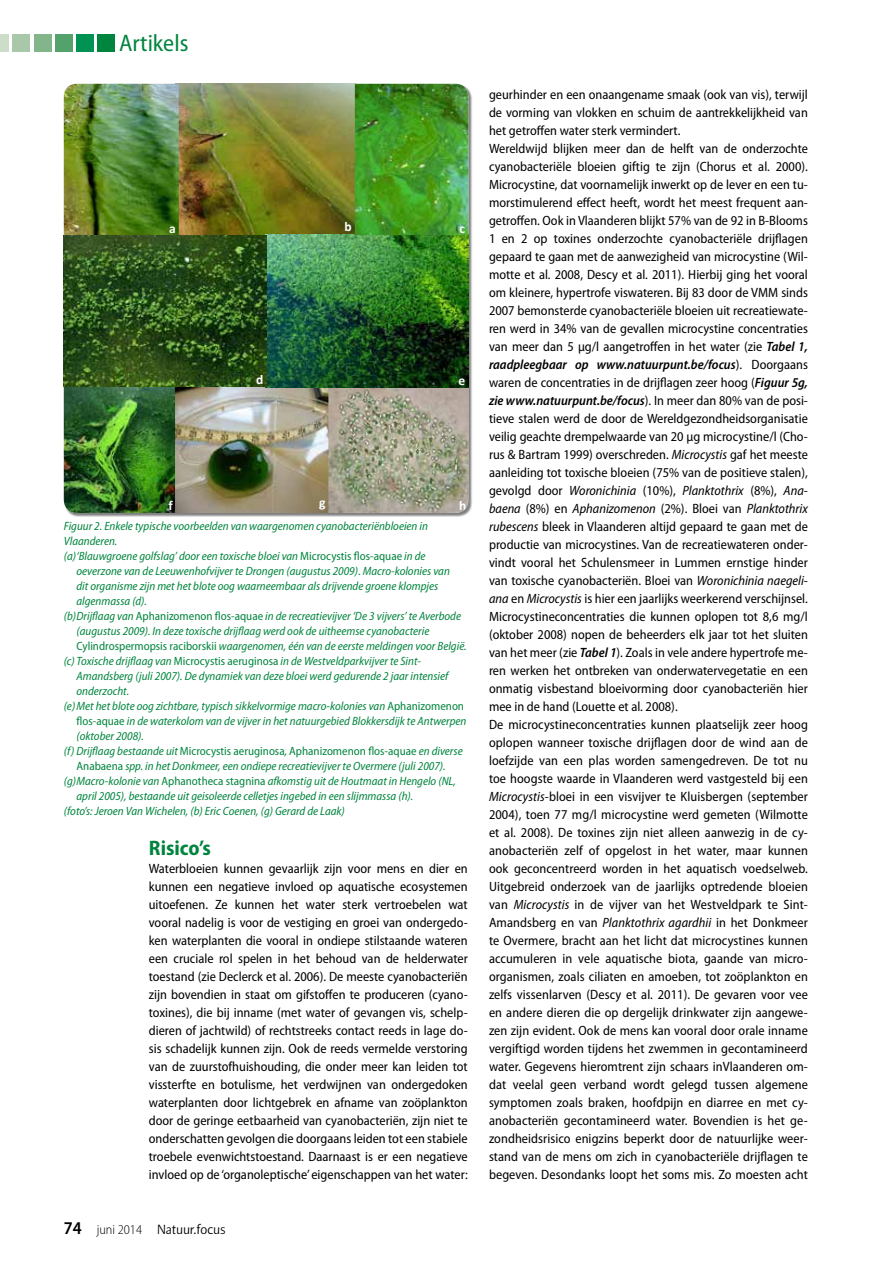
<style>
.page{position:relative;width:893px;height:1263px;background:#fff}
.page>*{position:absolute;margin:0;border:0;box-sizing:border-box;transform-origin:0 0}
.t1{font:semi-condensed 24px "Myriad Pro";color:#00853e}
.t2{font:700 semi-condensed 21px "Myriad Pro";color:#00853e}
.t3{font:15px "Beo Sans R11";color:#000}
.t4{font:semi-condensed 13.5px/18px "Myriad Pro";color:#000;text-align:justify}
.t5{font:700 13.5px "Calibri";color:#fff}
.t6{font:italic semi-condensed 12px "Myriad Pro";color:#00853e}
.t7{font:semi-condensed 12px "Myriad Pro";color:#00853e}
.s1{font-style:normal}
.s2{font-style:italic}
.s3{font-family:"Myriad Pro";font-weight:600;font-stretch:semi-condensed;font-size:18px}
.s4{font-family:"Myriad Pro";font-weight:300;font-stretch:semi-condensed;font-size:13.5px}
.s5{font-weight:600;font-style:italic}
</style>
<div class="page">
<img style="left:179px;top:84px;width:176px;height:151px">
<img style="left:64px;top:84px;width:115px;height:151px">
<img style="left:64px;top:387px;width:264px;height:126px">
<img style="left:328px;top:387px;width:140px;height:126px">
<img style="left:64px;top:235px;width:404px;height:152px">
<img style="left:355px;top:84px;width:113px;height:151px">
<div style="left:98px;top:34px;width:17px;height:17px;background:#00853e"></div>
<div style="left:77px;top:34px;width:17px;height:17px;background:#009252"></div>
<div style="left:55px;top:34px;width:17px;height:17px;background:#53a26c"></div>
<div style="left:34px;top:34px;width:17px;height:17px;background:#82b58a"></div>
<div style="left:13px;top:34px;width:17px;height:17px;background:#a9c8aa"></div>
<div style="left:0;top:34px;width:9px;height:17px;background:#ccddca"></div>
<h1 class="t1" style="left:119px;top:30px;width:71px">Artikels</h1>
<p class="t5" style="left:169px;top:220px;width:8px">a</p>
<p class="t5" style="left:344px;top:218px;width:9px">b</p>
<p class="t5" style="left:460px;top:220px;width:7px">c</p>
<p class="t5" style="left:256px;top:371px;width:9px">d</p>
<p class="t5" style="left:458px;top:372px;width:8px">e</p>
<p class="t5" style="left:169px;top:497px;width:6px">f</p>
<p class="t5" style="left:319px;top:494px;width:8px">g</p>
<p class="t5" style="left:459px;top:498px;width:9px">h</p>
<p class="t6" style="left:64px;top:520px;width:366px">Figuur 2. Enkele typische voorbeelden van waargenomen cyanobacteriënbloeien in</p>
<p class="t6" style="left:64px;top:535px;width:55px">Vlaanderen.</p>
<p class="t6" style="left:64px;top:550px;width:363px">(a)‘Blauwgroene golfslag’ door een toxische bloei van <span class="s1">Microcystis flos-aquae</span> in de</p>
<p class="t6" style="left:77px;top:565px;width:375px">oeverzone van de Leeuwenhofvijver te Drongen (augustus 2009)<span class="s1">.</span> Macro-kolonies van</p>
<p class="t6" style="left:77px;top:580px;width:363px">dit organisme zijn met het blote oog waarneembaar als drijvende groene klompjes</p>
<p class="t6" style="left:77px;top:595px;width:72px">algenmassa (d).</p>
<p class="t6" style="left:64px;top:610px;width:399px">(b)Drijflaag van <span class="s1">Aphanizomenon flos-aquae</span> in de recreatievijver ‘De 3 vijvers’ te Averbode</p>
<p class="t6" style="left:77px;top:625px;width:354px">(augustus 2009). In deze toxische drijflaag werd ook de uitheemse cyanobacterie</p>
<p class="t6" style="left:77px;top:640px;width:392px"><span class="s1">Cylindrospermopsis raciborskii</span> waargenomen, één van de eerste meldingen voor België.</p>
<p class="t6" style="left:64px;top:655px;width:359px">(c) Toxische drijflaag van <span class="s1">Microcystis aeruginosa</span> in de Westveldparkvijver te Sint-</p>
<p class="t6" style="left:77px;top:670px;width:373px">Amandsberg (juli 2007). De dynamiek van deze bloei werd gedurende 2 jaar intensief</p>
<p class="t6" style="left:77px;top:685px;width:54px">onderzocht.</p>
<p class="t6" style="left:64px;top:700px;width:402px">(e)Met het blote oog zichtbare, typisch sikkelvormige macro-kolonies van <span class="s1">Aphanizomenon</span></p>
<p class="t6" style="left:77px;top:715px;width:391px"><span class="s1">flos-aquae</span> in de waterkolom van de vijver in het natuurgebied Blokkersdijk te Antwerpen</p>
<p class="t6" style="left:77px;top:730px;width:69px">(oktober 2008).</p>
<p class="t7" style="left:64px;top:744px;width:400px"><span class="s2">(f) Drijflaag bestaande uit</span> Microcystis aeruginosa<span class="s2">,</span> Aphanizomenon flos-aquae <span class="s2">en diverse</span></p>
<p class="t6" style="left:77px;top:760px;width:371px"><span class="s1">Anabaena</span> spp. in het Donkmeer, een ondiepe recreatievijver te Overmere (juli 2007).</p>
<p class="t6" style="left:64px;top:775px;width:394px">(g)Macro-kolonie van <span class="s1">Aphanotheca stagnina</span> afkomstig uit de Houtmaat in Hengelo (NL,</p>
<p class="t6" style="left:77px;top:790px;width:338px">april 2005), bestaande uit geisoleerde celletjes ingebed in een slijmmassa (h).</p>
<p class="t6" style="left:64px;top:805px;width:283px">(foto’s: Jeroen Van Wichelen, (b) Eric Coenen, (g) Gerard de Laak)</p>
<h2 class="t2" style="left:149px;top:836px;width:63px">Risico’s</h2>
<p class="t4" style="left:149px;top:860px;width:320px">Waterbloeien kunnen gevaarlijk zijn voor mens en dier en kunnen een negatieve invloed op aquatische ecosystemen uitoefenen. Ze kunnen het water sterk vertroebelen wat vooral nadelig is voor de vestiging en groei van ondergedo&shy;ken waterplanten die vooral in ondiepe stilstaande wateren een cruciale rol spelen in het behoud van de helderwater toestand (zie Declerck et al. 2006). De meeste cyanobacteriën zijn bovendien in staat om gifstoffen te produceren (cyano&shy;toxines), die bij inname (met water of gevangen vis, schelp&shy;dieren of jachtwild) of rechtstreeks contact reeds in lage do&shy;sis schadelijk kunnen zijn. Ook de reeds vermelde verstoring van de zuurstofhuishouding, die onder meer kan leiden tot vissterfte en botulisme, het verdwijnen van ondergedoken waterplanten door lichtgebrek en afname van zoöplankton door de geringe eetbaarheid van cyanobacteriën, zijn niet te onderschatten gevolgen die doorgaans leiden tot een stabiele troebele evenwichtstoestand. Daarnaast is er een negatieve invloed op de ‘organoleptische’ eigenschappen van het water:</p>
<p class="t3" style="left:64px;top:1222px;width:163px"><span class="s3">74</span> <span class="s4">juni 2014</span> Natuur.focus</p>
<p class="t4" style="left:489px;top:86px;width:320px;text-align:left">geurhinder en een onaangename smaak (ook van vis), terwijl de vorming van vlokken en schuim de aantrekkelijkheid van het getroffen water sterk vermindert.<br>Wereldwijd blijken meer dan de helft van de onderzochte cyanobacteriële bloeien giftig te zijn (Chorus et al. 2000).<br>Microcystine, dat voornamelijk inwerkt op de lever en een tu&shy;morstimulerend effect heeft, wordt het meest frequent aan&shy;getroffen. Ook in Vlaanderen blijkt 57% van de 92 in B-Blooms 1 en 2 op toxines onderzochte cyanobacteriële drijflagen gepaard te gaan met de aanwezigheid van microcystine (Wil&shy;motte et al. 2008, Descy et al. 2011). Hierbij ging het vooral om kleinere, hypertrofe viswateren. Bij 83 door de VMM sinds 2007 bemonsterde cyanobacteriële bloeien uit recreatiewate&shy;ren werd in 34% van de gevallen microcystine concentraties van meer dan 5 µg/l aangetroffen in het water (zie <span class="s5">Tabel 1, raadpleegbaar op www.natuurpunt.be/focus</span>). Doorgaans waren de concentraties in de drijflagen zeer hoog (<span class="s5">Figuur 5g, zie www.natuurpunt.be/focus</span>). In meer dan 80% van de posi&shy;tieve stalen werd de door de Wereldgezondheidsorganisatie veilig geachte drempelwaarde van 20 µg microcystine/l (Cho&shy;rus &amp; Bartram 1999) overschreden. <span class="s2">Microcystis</span> gaf het meeste aanleiding tot toxische bloeien (75% van de positieve stalen), gevolgd door <span class="s2">Woronichinia</span> (10%), <span class="s2">Planktothrix</span> (8%), <span class="s2">Ana&shy;baena</span> (8%) en <span class="s2">Aphanizomenon</span> (2%). Bloei van <span class="s2">Planktothrix rubescens</span> bleek in Vlaanderen altijd gepaard te gaan met de productie van microcystines. Van de recreatiewateren onder&shy;vindt vooral het Schulensmeer in Lummen ernstige hinder van toxische cyanobacteriën. Bloei van <span class="s2">Woronichinia naegeli&shy;ana</span> en <span class="s2">Microcystis</span> is hier een jaarlijks weerkerend verschijnsel.<br>Microcystineconcentraties die kunnen oplopen tot 8,6 mg/l (oktober 2008) nopen de beheerders elk jaar tot het sluiten van het meer (zie <span class="s5">Tabel 1</span>). Zoals in vele andere hypertrofe me&shy;ren werken het ontbreken van onderwatervegetatie en een onmatig visbestand bloeivorming door cyanobacteriën hier mee in de hand (Louette et al. 2008).<br>De microcystineconcentraties kunnen plaatselijk zeer hoog oplopen wanneer toxische drijflagen door de wind aan de loefzijde van een plas worden samengedreven. De tot nu toe hoogste waarde in Vlaanderen werd vastgesteld bij een <span class="s2">Microcystis</span>-bloei in een visvijver te Kluisbergen (september 2004), toen 77 mg/l microcystine werd gemeten (Wilmotte et al. 2008). De toxines zijn niet alleen aanwezig in de cy&shy;anobacteriën zelf of opgelost in het water, maar kunnen ook geconcentreerd worden in het aquatisch voedselweb.<br>Uitgebreid onderzoek van de jaarlijks optredende bloeien van <span class="s2">Microcystis</span> in de vijver van het Westveldpark te Sint-Amandsberg en van <span class="s2">Planktothrix agardhii</span> in het Donkmeer te Overmere, bracht aan het licht dat microcystines kunnen accumuleren in vele aquatische biota, gaande van micro&shy;organismen, zoals ciliaten en amoeben, tot zoöplankton en zelfs vissenlarven (Descy et al. 2011). De gevaren voor vee en andere dieren die op dergelijk drinkwater zijn aangewe&shy;zen zijn evident. Ook de mens kan vooral door orale inname vergiftigd worden tijdens het zwemmen in gecontamineerd water. Gegevens hieromtrent zijn schaars inVlaanderen om&shy;dat veelal geen verband wordt gelegd tussen algemene symptomen zoals braken, hoofdpijn en diarree en met cy&shy;anobacteriën gecontamineerd water. Bovendien is het ge&shy;zondheidsrisico enigzins beperkt door de natuurlijke weer&shy;stand van de mens om zich in cyanobacteriële drijflagen te begeven. Desondanks loopt het soms mis. Zo moesten acht</p>
</div>
